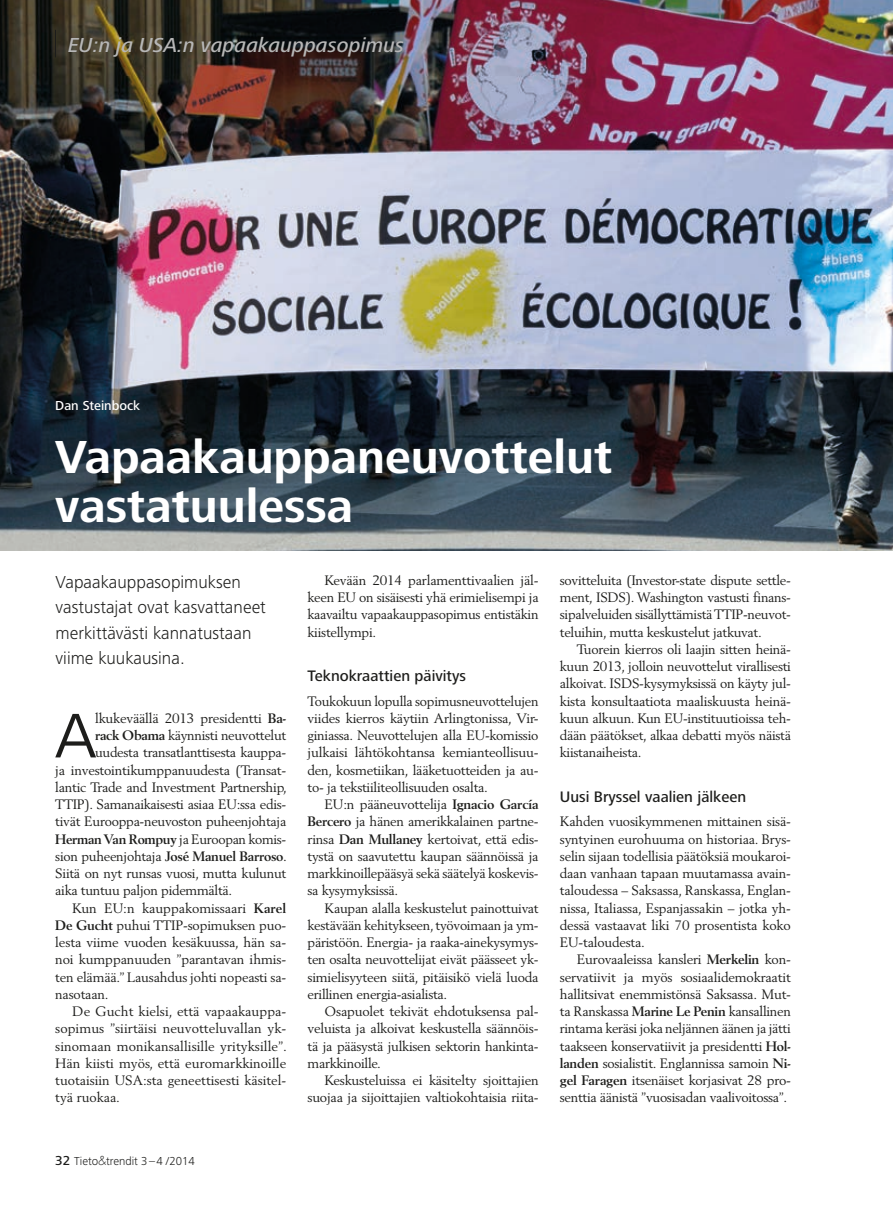
<style>
.page{position:relative;width:893px;height:1212px;background:#fff}
.page>*{position:absolute;margin:0;border:0;box-sizing:border-box;transform-origin:0 0}
.t1{font:65.25px "Frutiger Next LT";color:#1d1d1b}
.t2{font:700 48px/49.5px "Frutiger Next LT";color:#fff}
.t3{font:italic 500 21px "Frutiger Next LT";color:#b7b7b7}
.t4{font:300 18px/25.5px "Frutiger Next LT";color:#1d1d1b}
.t5{font:500 15.75px "Frutiger Next LT";color:#1d1d1b}
.t6{font:13.5px/17.2px "Berling";letter-spacing:-.02em;color:#1d1d1b;text-align:justify}
.t7{font:13.5px "Berling";letter-spacing:.005em;color:#1d1d1b}
.t8{font:13.5px "Berling";color:#1d1d1b}
.t9{font:500 13.5px "Frutiger Next LT";color:#fff}
.t10{font:300 12px "Frutiger Next LT";color:#1d1d1b}
.s1{font-weight:700}
.s2{font-weight:500;font-size:13.5px}
.s3{font-family:"Futura"}
</style>
<div class="page">
<img style="left:0;top:0;width:893px;height:550px">
<svg style="left:55px;top:30px;width:1px;height:27px"></svg>
<h3 class="t3" style="left:68px;top:34px;width:337px">EU:n ja USA:n vapaakauppasopimus</h3>
<p class="t9" style="left:55px;top:398px;width:86px">Dan Steinbock</p>
<h2 class="t2" style="left:55px;top:432px;width:559px">Vapaakauppaneuvottelut vastatuulessa</h2>
<h3 class="t4" style="left:56px;top:569px;width:212px">Vapaakauppasopimuksen vastustajat ovat kasvattaneet merkittävästi kannatustaan viime kuukausina.</h3>
<h1 class="t1" style="left:55px;top:699px;width:43px">A</h1>
<p class="t6" style="left:95px;top:709px;width:193px">lkukeväällä 2013 presidentti <span class="s1">Ba-</span></p>
<p class="t6" style="left:95px;top:727px;width:193px"><span class="s1">rack Obama</span> käynnisti neuvottelut</p>
<p class="t6" style="left:95px;top:744px;width:193px">uudesta transatlanttisesta kauppa-</p>
<p class="t6" style="left:55px;top:761px;width:233px">ja investointikumppanuudesta (Transat-</p>
<p class="t6" style="left:55px;top:778px;width:233px">lantic Trade and Investment Partnership,</p>
<p class="t6" style="left:55px;top:796px;width:233px">TTIP). Samanaikaisesti asiaa EU:ssa edis-</p>
<p class="t6" style="left:55px;top:813px;width:233px">tivät Eurooppa-neuvoston puheenjohtaja</p>
<p class="t6" style="left:55px;top:830px;width:233px"><span class="s1">Herman Van Rompuy</span> ja Euroopan komis-</p>
<p class="t6" style="left:55px;top:847px;width:233px">sion puheenjohtaja <span class="s1">José Manuel Barroso</span>.</p>
<p class="t6" style="left:55px;top:865px;width:232px">Siitä on nyt runsas vuosi, mutta kulunut</p>
<p class="t6" style="left:55px;top:882px;width:178px">aika tuntuu paljon pidemmältä.</p>
<p class="t6" style="left:72px;top:899px;width:215px">Kun EU:n kauppakomissaari <span class="s1">Karel</span></p>
<p class="t6" style="left:55px;top:916px;width:233px"><span class="s1">De Gucht</span> puhui TTIP-sopimuksen puo-</p>
<p class="t6" style="left:55px;top:934px;width:233px">lesta viime vuoden kesäkuussa, hän sa-</p>
<p class="t6" style="left:55px;top:951px;width:233px">noi kumppanuuden ”parantavan ihmis-</p>
<p class="t6" style="left:55px;top:968px;width:233px">ten elämää.” Lausahdus johti nopeasti sa-</p>
<p class="t6" style="left:55px;top:985px;width:55px">nasotaan.</p>
<p class="t7" style="left:72px;top:1003px;width:216px">De Gucht kielsi, että vapaakauppa-</p>
<p class="t7" style="left:55px;top:1020px;width:233px">sopimus ”siirtäisi neuvotteluvallan yk-</p>
<p class="t7" style="left:55px;top:1038px;width:233px">sinomaan monikansallisille yrityksille”.</p>
<p class="t8" style="left:55px;top:1055px;width:232px">Hän kiisti myös, että euromarkkinoille</p>
<p class="t8" style="left:55px;top:1072px;width:233px">tuotaisiin USA:sta geneettisesti käsitel-</p>
<p class="t8" style="left:55px;top:1089px;width:66px">tyä ruokaa.</p>
<p class="t10" style="left:55px;top:1154px;width:141px"><span class="s2">32</span> Tieto<span class="s3">&amp;</span>trendit 3–4 /2014</p>
<p class="t6" style="left:308px;top:571px;width:233px;text-indent:17px">Kevään 2014 parlamenttivaalien jäl&shy;keen EU on sisäisesti yhä erimielisempi ja kaavailtu vapaakauppasopimus entistäkin kiistellympi.</p>
<p class="t5" style="left:308px;top:667px;width:160px">Teknokraattien päivitys</p>
<p class="t6" style="left:308px;top:692px;width:233px">Toukokuun lopulla sopimusneuvottelujen viides kierros käytiin Arlingtonissa, Vir&shy;giniassa. Neuvottelujen alla EU-komissio julkaisi lähtökohtansa kemianteollisuu&shy;den, kosmetiikan, lääketuotteiden ja au&shy;to- ja tekstiiliteollisuuden osalta.</p>
<p class="t6" style="left:308px;top:796px;width:233px;text-indent:17px">EU:n pääneuvottelija <span class="s1">Ignacio García Bercero</span> ja hänen amerikkalainen partne&shy;rinsa <span class="s1">Dan Mullaney</span> kertoivat, että edis&shy;tystä on saavutettu kaupan säännöissä ja markkinoillepääsyä sekä säätelyä koskevis&shy;sa kysymyksissä.</p>
<p class="t6" style="left:308px;top:899px;width:233px;text-indent:17px">Kaupan alalla keskustelut painottuivat kestävään kehitykseen, työvoimaan ja ym&shy;päristöön. Energia- ja raaka-ainekysymys&shy;ten osalta neuvottelijat eivät päässeet yk&shy;simielisyyteen siitä, pitäisikö vielä luoda erillinen energia-asialista.</p>
<p class="t6" style="left:308px;top:1003px;width:233px;text-indent:17px">Osapuolet tekivät ehdotuksensa pal&shy;veluista ja alkoivat keskustella säännöis&shy;tä ja pääsystä julkisen sektorin hankinta&shy;markkinoille.</p>
<p class="t6" style="left:308px;top:1072px;width:233px;text-align:right">Keskusteluissa ei käsitelty sjoittajien suojaa ja sijoittajien valtiokohtaisia riita-</p>
<p class="t6" style="left:560px;top:571px;width:233px">sovitteluita (Investor-state dispute settle&shy;ment, ISDS). Washington vastusti finans&shy;sipalveluiden sisällyttämistä TTIP-neuvot&shy;teluihin, mutta keskustelut jatkuvat.</p>
<p class="t6" style="left:560px;top:640px;width:233px;text-indent:17px">Tuorein kierros oli laajin sitten heinä&shy;kuun 2013, jolloin neuvottelut virallisesti alkoivat. ISDS-kysymyksissä on käyty jul&shy;kista konsultaatiota maaliskuusta heinä&shy;kuun alkuun. Kun EU-instituutioissa teh&shy;dään päätökset, alkaa debatti myös näistä kiistanaiheista.</p>
<p class="t5" style="left:560px;top:788px;width:188px">Uusi Bryssel vaalien jälkeen</p>
<p class="t6" style="left:560px;top:813px;width:233px">Kahden vuosikymmenen mittainen sisä&shy;syntyinen eurohuuma on historiaa. Brys&shy;selin sijaan todellisia päätöksiä moukaroi&shy;daan vanhaan tapaan muutamassa avain&shy;taloudessa – Saksassa, Ranskassa, Englan&shy;nissa, Italiassa, Espanjassakin – jotka yh&shy;dessä vastaavat liki 70 prosentista koko EU-taloudesta.</p>
<p class="t6" style="left:560px;top:951px;width:233px;text-indent:17px">Eurovaaleissa kansleri <span class="s1">Merkelin</span> kon&shy;servatiivit ja myös sosiaalidemokraatit hallitsivat enemmistönsä Saksassa. Mut&shy;ta Ranskassa <span class="s1">Marine Le Penin</span> kansallinen rintama keräsi joka neljännen äänen ja jätti taakseen konservatiivit ja presidentti <span class="s1">Hol&shy;landen</span> sosialistit. Englannissa samoin <span class="s1">Ni&shy;gel Faragen</span> itsenäiset korjasivat 28 pro&shy;senttia äänistä ”vuosisadan vaalivoitossa”.</p>
</div>
